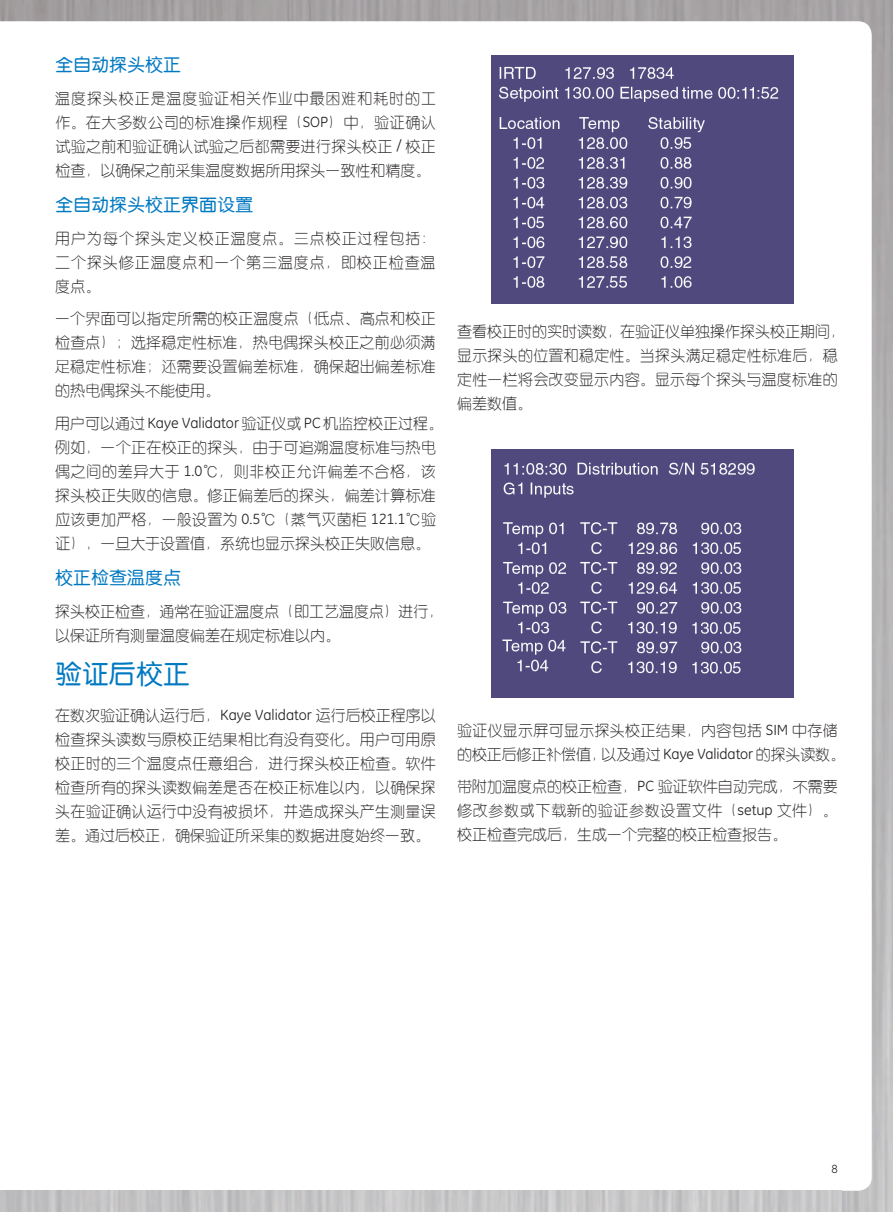
<style>
.page{position:relative;width:893px;height:1212px;background:#fff}
.page>*{position:absolute;margin:0;border:0;box-sizing:border-box;transform-origin:0 0}
.t1{font:27px "GEH Ye 3 gj";color:#0079c2}
.t2{font:18px "GEH Ye 3 gj";color:#0079c2}
.t3{font:15px/24px "GEH Ye 1 gj";letter-spacing:.015em;color:#231f20;text-align:justify}
.t4{font:12px "GE Inspira";color:#231f20}
.s1{font-family:"GE Inspira"}
</style>
<div class="page">
<img style="left:840px;top:52px;width:53px;height:1160px">
<img style="left:0;top:1191px;width:841px;height:21px">
<img style="left:491px;top:55px;width:303px;height:249px">
<img style="left:491px;top:449px;width:303px;height:249px">
<p class="t2" style="left:55px;top:55px;width:128px">全自动探头校正</p>
<p class="t3" style="left:55px;top:86px;width:382px">温度探头校正是温度验证相关作业中最困难和耗时的工作。在大多数公司的标准操作规程（<span class="s1">SOP</span>）中，验证确认试验之前和验证确认试验之后都需要进行探头校正 <span class="s1">/</span> 校正检查，以确保之前采集温度数据所用探头一致性和精度。</p>
<p class="t2" style="left:55px;top:195px;width:200px">全自动探头校正界面设置</p>
<p class="t3" style="left:55px;top:226px;width:382px">用户为每个探头定义校正温度点。三点校正过程包括：二个探头修正温度点和一个第三温度点，即校正检查温度点。</p>
<p class="t3" style="left:55px;top:307px;width:382px">一个界面可以指定所需的校正温度点（低点、高点和校正检查点）；选择稳定性标准，热电偶探头校正之前必须满足稳定性标准；还需要设置偏差标准，确保超出偏差标准的热电偶探头不能使用。</p>
<p class="t3" style="left:55px;top:411px;width:390px;text-align:left">用户可以通过 <span class="s1">Kaye Validator</span> 验证仪或 <span class="s1">PC</span> 机监控校正过程。例如，一个正在校正的探头，由于可追溯温度标准与热电偶之间的差异大于 <span class="s1">1.0</span>℃，则非校正允许偏差不合格，该探头校正失败的信息。修正偏差后的探头，偏差计算标准应该更加严格，一般设置为 <span class="s1">0.5</span>℃（蒸气灭菌柜 <span class="s1">121.1</span>℃验证），一旦大于设置值，系统也显示探头校正失败信息。</p>
<p class="t2" style="left:55px;top:568px;width:128px">校正检查温度点</p>
<p class="t3" style="left:55px;top:599px;width:390px">探头校正检查，通常在验证温度点（即工艺温度点）进行，以保证所有测量温度偏差在规定标准以内。</p>
<h1 class="t1" style="left:55px;top:660px;width:137px">验证后校正</h1>
<p class="t3" style="left:55px;top:703px;width:382px">在数次验证确认运行后，<span class="s1">Kaye Validator</span> 运行后校正程序以检查探头读数与原校正结果相比有没有变化。用户可用原校正时的三个温度点任意组合，进行探头校正检查。软件检查所有的探头读数偏差是否在校正标准以内，以确保探头在验证确认运行中没有被损坏，并造成探头产生测量误差。通过后校正，确保验证所采集的数据进度始终一致。</p>
<p class="t3" style="left:457px;top:320px;width:390px;text-align:left">查看校正时的实时读数，在验证仪单独操作探头校正期间，显示探头的位置和稳定性。当探头满足稳定性标准后，稳定性一栏将会改变显示内容。显示每个探头与温度标准的偏差数值。</p>
<p class="t3" style="left:457px;top:718px;width:390px">验证仪显示屏可显示探头校正结果，内容包括 <span class="s1">SIM</span> 中存储的校正后修正补偿值，以及通过 <span class="s1">Kaye Validator</span> 的探头读数。</p>
<p class="t3" style="left:457px;top:775px;width:382px">带附加温度点的校正检查，<span class="s1">PC</span> 验证软件自动完成，不需要修改参数或下载新的验证参数设置文件（<span class="s1">setup</span> 文件）。校正检查完成后，生成一个完整的校正检查报告。</p>
<p class="t4" style="left:831px;top:1162px;width:8px">8</p>
</div>
